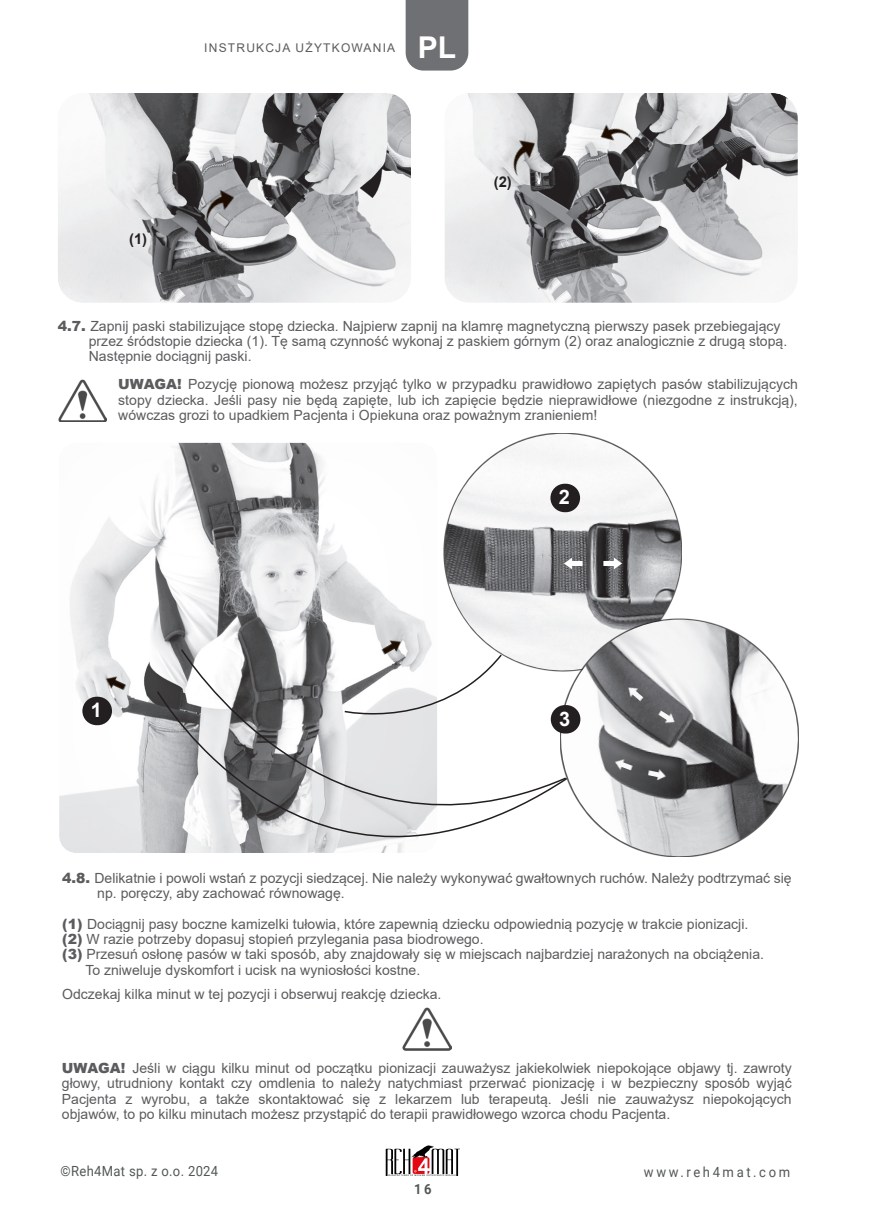
<style>
.page{position:relative;width:874px;height:1225px;background:#fff}
.page>*{position:absolute;margin:0;border:0;box-sizing:border-box;transform-origin:0 0}
.t1{font:700 30px "Arial";color:#fff}
.t2{font:700 14.8px "Arial";color:#231f20}
.t3{font:14px/15.2px "Arial";color:#5c5c5f;text-align:justify}
.t4{font:14px "Roboto";letter-spacing:.025em;color:#535757;scale:.93 1}
.t5{font:14px "Roboto";letter-spacing:.2em;color:#535757;scale:.93 1}
.t6{font:700 14px "Roboto";color:#535757;scale:.93 1}
.t7{font:12px "Arial";letter-spacing:.1em;color:#5c5c5f}
.s1{font-weight:900}
</style>
<div class="page">
<svg style="left:385px;top:1145px;width:74px;height:31px"></svg>
<img style="left:58px;top:379px;width:48px;height:43px">
<div style="left:443px;top:92px;width:358px;height:214px;background:#231f20;opacity:.03"></div>
<div style="left:56px;top:92px;width:358px;height:214px;background:#231f20;opacity:.03"></div>
<img style="left:194px;top:180px;width:47px;height:49px">
<img style="left:495px;top:130px;width:52px;height:53px">
<svg style="left:256px;top:157px;width:44px;height:45px;background:#727274"></svg>
<img style="left:594px;top:111px;width:44px;height:46px">
<div style="left:58px;top:440px;width:381px;height:413px;background:#231f20;opacity:.02"></div>
<svg style="left:180px;top:648px;width:255px;height:42px"></svg>
<img style="left:100px;top:665px;width:33px;height:34px">
<img style="left:373px;top:630px;width:35px;height:23px">
<img style="left:402px;top:1007px;width:49px;height:43px">
<svg style="left:156px;top:690px;width:395px;height:163px"></svg>
<div style="left:405px;top:0;width:63px;height:71px;background:#6f7073"></div>
<img style="left:435px;top:434px;width:255px;height:237px">
<img style="left:551px;top:619px;width:248px;height:238px">
<svg style="left:618px;top:675px;width:63px;height:59px;background:#818284"></svg>
<svg style="left:608px;top:747px;width:61px;height:43px;background:#717173"></svg>
<svg style="left:561px;top:550px;width:26px;height:26px"></svg>
<svg style="left:598px;top:550px;width:26px;height:26px"></svg>
<div style="left:550px;top:484px;width:29px;height:28px;background:#231f20;border-radius:14px"></div>
<div style="left:550px;top:705px;width:30px;height:28px;background:#231f20;border-radius:14px"></div>
<svg style="left:343px;top:653px;width:160px;height:78px"></svg>
<div style="left:82px;top:696px;width:30px;height:29px;background:#231f20;border-radius:14px"></div>
<p class="t2" style="left:129px;top:228px;width:20px">(1)</p>
<p class="t7" style="left:204px;top:40px;width:192px">INSTRUKCJA UŻYTKOWANIA</p>
<p class="t1" style="left:417px;top:26px;width:40px">PL</p>
<p class="t2" style="left:493px;top:171px;width:20px">(2)</p>
<p class="t3" style="left:58px;top:318px;width:724px"><span class="s1">4.7.</span> Zapnij paski stabilizujące stopę dziecka. Najpierw zapnij na klamrę magnetyczną pierwszy pasek przebiegający</p>
<p class="t3" style="left:89px;top:333px;width:699px">przez śródstopie dziecka (1). Tę samą czynność wykonaj z paskiem górnym (2) oraz analogicznie z drugą stopą.</p>
<p class="t3" style="left:89px;top:348px;width:164px">Następnie dociągnij paski.</p>
<p class="t3" style="left:118px;top:377px;width:680px"><span class="s1">UWAGA!</span> Pozycję pionową możesz przyjąć tylko w przypadku prawidłowo zapiętych pasów stabilizujących stopy dziecka. Jeśli pasy nie będą zapięte, lub ich zapięcie będzie nieprawidłowe (niezgodne z instrukcją), wówczas grozi to upadkiem Pacjenta i Opiekuna oraz poważnym zranieniem!</p>
<p class="t3" style="left:62px;top:870px;width:730px"><span class="s1">4.8.</span> Delikatnie i powoli wstań z pozycji siedzącej. Nie należy wykonywać gwałtownych ruchów. Należy podtrzymać się</p>
<p class="t3" style="left:97px;top:886px;width:249px">np. poręczy, aby zachować równowagę.</p>
<p class="t3" style="left:62px;top:916px;width:687px"><span class="s1">(1)</span> Dociągnij pasy boczne kamizelki tułowia, które zapewnią dziecku odpowiednią pozycję w trakcie pionizacji.</p>
<p class="t3" style="left:62px;top:931px;width:422px"><span class="s1">(2)</span> W razie potrzeby dopasuj stopień przylegania pasa biodrowego.</p>
<p class="t3" style="left:62px;top:946px;width:703px"><span class="s1">(3)</span> Przesuń osłonę pasów w taki sposób, aby znajdowały się w miejscach najbardziej narażonych na obciążenia.</p>
<p class="t3" style="left:85px;top:962px;width:336px">To zniweluje dyskomfort i ucisk na wyniosłości kostne.</p>
<p class="t3" style="left:62px;top:986px;width:380px">Odczekaj kilka minut w tej pozycji i obserwuj reakcję dziecka.</p>
<p class="t3" style="left:62px;top:1060px;width:730px"><span class="s1">UWAGA!</span> Jeśli w ciągu kilku minut od początku pionizacji zauważysz jakiekolwiek niepokojące objawy tj. zawroty głowy, utrudniony kontakt czy omdlenia to należy natychmiast przerwać pionizację i w bezpieczny sposób wyjąć Pacjenta z wyrobu, a także skontaktować się z lekarzem lub terapeutą. Jeśli nie zauważysz niepokojących objawów, to po kilku minutach możesz przystąpić do terapii prawidłowego wzorca chodu Pacjenta.</p>
<p class="t4" style="left:60px;top:1161px;width:171px">©Reh4Mat sp. z o.o. 2024</p>
<p class="t5" style="left:643px;top:1162px;width:159px">www.reh4mat.com</p>
<p class="t6" style="left:414px;top:1179px;width:20px">16</p>
</div>
